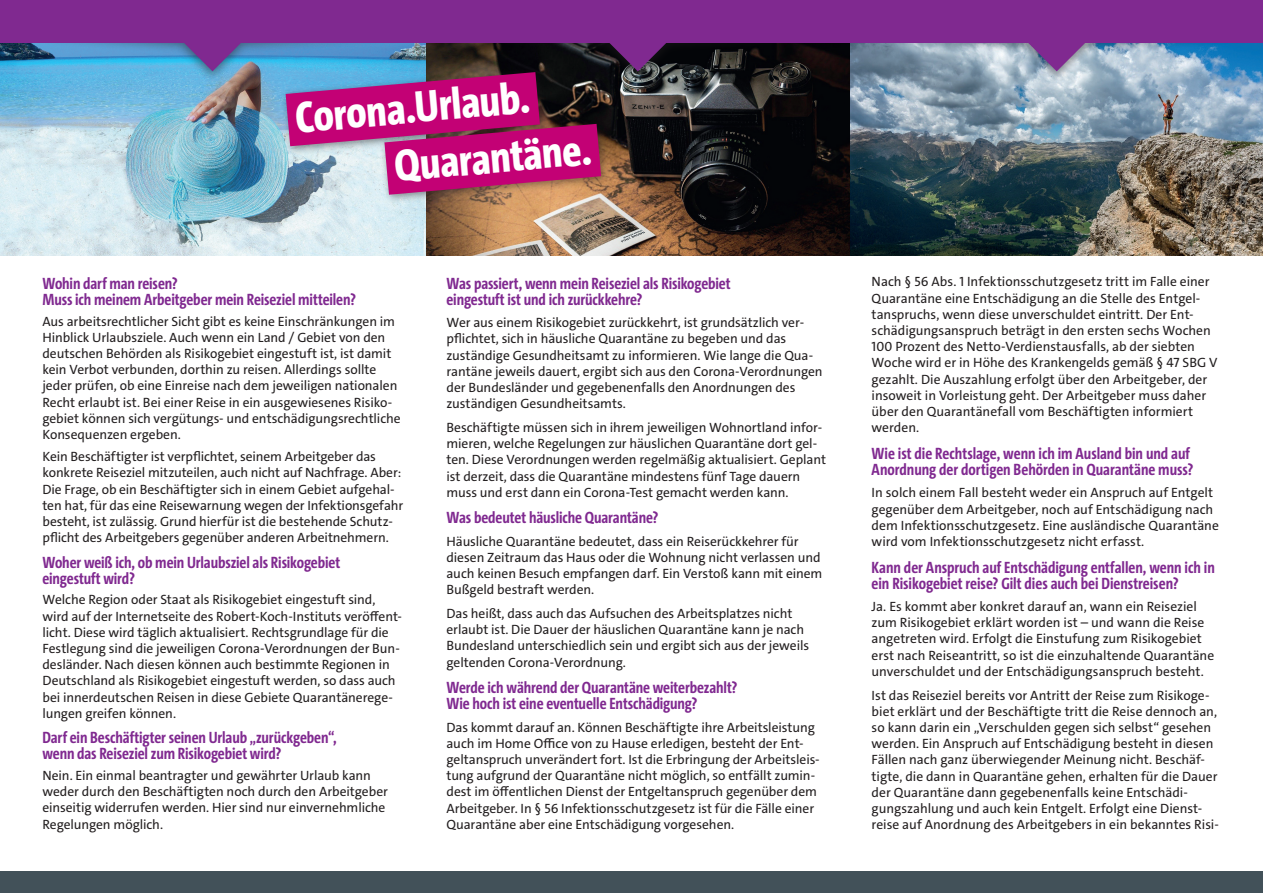
<style>
.page{position:relative;width:1263px;height:893px;background:#fff}
.page>*{position:absolute;margin:0;border:0;box-sizing:border-box;transform-origin:0 0}
.t1{font:800 45px/56.8px "The Sans Cd LF8";color:#fff}
.t2{font:700 16.5px/16.2px "The Sans Cd LF7";letter-spacing:-.005em;color:#802990}
.t3{font:13.5px/16.2px "The Sans C4 s";letter-spacing:-.005em;color:#231f20}
</style>
<div class="page">
<img style="left:425px;top:42px;width:425px;height:213px">
<img style="left:0;top:42px;width:425px;height:213px">
<div style="left:6px;top:0;width:413px;height:83px;background:#231f20;opacity:.5"></div>
<svg style="left:15px;top:42px;width:216px;height:29px;background:#518ac2"></svg>
<div style="left:0;top:872px;width:1263px;height:21px;background:#425159"></div>
<img style="left:850px;top:83px;width:413px;height:172px">
<div style="left:850px;top:0;width:413px;height:83px;background:#231f20;opacity:.5"></div>
<svg style="left:859px;top:42px;width:395px;height:29px;background:#8298b9"></svg>
<div style="left:431px;top:0;width:413px;height:83px;background:#231f20;opacity:.5"></div>
<svg style="left:594px;top:42px;width:241px;height:29px;background:#261828"></svg>
<div style="left:0;top:0;width:1263px;height:42px;background:#802990"></div>
<img style="left:231px;top:42px;width:363px;height:135px">
<svg style="left:330px;top:93px;width:326px;height:132px;background:#a84673"></svg>
<h1 class="t1" style="left:387px;top:80px;width:199px;text-indent:-94px;rotate:-5deg">Corona.Urlaub.<br>Quarantäne.</h1>
<p class="t2" style="left:42px;top:275px;width:315px">Wohin darf man reisen?<br>Muss ich meinem Arbeitgeber mein Reiseziel mitteilen?</p>
<p class="t3" style="left:42px;top:313px;width:360px">Aus arbeitsrechtlicher Sicht gibt es keine Einschränkungen im Hinblick Urlaubsziele. Auch wenn ein Land / Gebiet von den deutschen Behörden als Risikogebiet eingestuft ist, ist damit kein Verbot verbunden, dorthin zu reisen. Allerdings sollte jeder prüfen, ob eine Einreise nach dem jeweiligen nationalen Recht erlaubt ist. Bei einer Reise in ein ausgewiesenes Risiko&shy;gebiet können sich vergütungs- und entschädigungsrechtliche Konsequenzen ergeben.</p>
<p class="t3" style="left:42px;top:449px;width:362px">Kein Beschäftigter ist verpflichtet, seinem Arbeitgeber das konkrete Reiseziel mitzuteilen, auch nicht auf Nachfrage. Aber:<br>Die Frage, ob ein Beschäftigter sich in einem Gebiet aufgehal&shy;ten hat, für das eine Reisewarnung wegen der Infektionsgefahr besteht, ist zulässig. Grund hierfür ist die bestehende Schutz&shy;pflicht des Arbeitgebers gegenüber anderen Arbeitnehmern.</p>
<p class="t2" style="left:42px;top:553px;width:299px">Woher weiß ich, ob mein Urlaubsziel als Risikogebiet eingestuft wird?</p>
<p class="t3" style="left:42px;top:592px;width:361px">Welche Region oder Staat als Risikogebiet eingestuft sind, wird auf der Internetseite des Robert-Koch-Instituts veröffent&shy;licht. Diese wird täglich aktualisiert. Rechtsgrundlage für die Festlegung sind die jeweiligen Corona-Verordnungen der Bun&shy;desländer. Nach diesen können auch bestimmte Regionen in Deutschland als Risikogebiet eingestuft werden, so dass auch bei innerdeutschen Reisen in diese Gebiete Quarantänerege&shy;lungen greifen können.</p>
<p class="t2" style="left:42px;top:729px;width:296px">Darf ein Beschäftigter seinen Urlaub „zurückgeben“, wenn das Reiseziel zum Risikogebiet wird?</p>
<p class="t3" style="left:42px;top:767px;width:347px">Nein. Ein einmal beantragter und gewährter Urlaub kann weder durch den Beschäftigten noch durch den Arbeitgeber einseitig widerrufen werden. Hier sind nur einvernehmliche Regelungen möglich.</p>
<p class="t2" style="left:446px;top:275px;width:286px">Was passiert, wenn mein Reiseziel als Risikogebiet eingestuft ist und ich zurückkehre?</p>
<p class="t3" style="left:446px;top:315px;width:378px">Wer aus einem Risikogebiet zurückkehrt, ist grundsätzlich ver&shy;pflichtet, sich in häusliche Quarantäne zu begeben und das zuständige Gesundheitsamt zu informieren. Wie lange die Qua&shy;rantäne jeweils dauert, ergibt sich aus den Corona-Verordnungen der Bundesländer und gegebenenfalls den Anordnungen des zuständigen Gesundheitsamts.</p>
<p class="t3" style="left:446px;top:419px;width:381px">Beschäftigte müssen sich in ihrem jeweiligen Wohnortland infor&shy;mieren, welche Regelungen zur häuslichen Quarantäne dort gel&shy;ten. Diese Verordnungen werden regelmäßig aktualisiert. Geplant ist derzeit, dass die Quarantäne mindestens fünf Tage dauern muss und erst dann ein Corona-Test gemacht werden kann.</p>
<p class="t2" style="left:446px;top:509px;width:213px">Was bedeutet häusliche Quarantäne?</p>
<p class="t3" style="left:446px;top:533px;width:377px">Häusliche Quarantäne bedeutet, dass ein Reiserückkehrer für diesen Zeitraum das Haus oder die Wohnung nicht verlassen und auch keinen Besuch empfangen darf. Ein Verstoß kann mit einem Bußgeld bestraft werden.</p>
<p class="t3" style="left:446px;top:605px;width:364px">Das heißt, dass auch das Aufsuchen des Arbeitsplatzes nicht erlaubt ist. Die Dauer der häuslichen Quarantäne kann je nach Bundesland unterschiedlich sein und ergibt sich aus der jeweils geltenden Corona-Verordnung.</p>
<p class="t2" style="left:446px;top:679px;width:292px">Werde ich während der Quarantäne weiterbezahlt?<br>Wie hoch ist eine eventuelle Entschädigung?</p>
<p class="t3" style="left:446px;top:719px;width:375px">Das kommt darauf an. Können Beschäftigte ihre Arbeitsleistung auch im Home Office von zu Hause erledigen, besteht der Ent&shy;geltanspruch unverändert fort. Ist die Erbringung der Arbeitsleis&shy;tung aufgrund der Quarantäne nicht möglich, so entfällt zumin&shy;dest im öffentlichen Dienst der Entgeltanspruch gegenüber dem Arbeitgeber. In § 56 Infektionsschutzgesetz ist für die Fälle einer Quarantäne aber eine Entschädigung vorgesehen.</p>
<p class="t3" style="left:872px;top:274px;width:347px">Nach § 56 Abs. 1 Infektionsschutzgesetz tritt im Falle einer Quarantäne eine Entschädigung an die Stelle des Entgel&shy;tanspruchs, wenn diese unverschuldet eintritt. Der Ent&shy;schädigungsanspruch beträgt in den ersten sechs Wochen 100 Prozent des Netto-Verdienstausfalls, ab der siebten Woche wird er in Höhe des Krankengelds gemäß § 47 SBG V gezahlt. Die Auszahlung erfolgt über den Arbeitgeber, der insoweit in Vorleistung geht. Der Arbeitgeber muss daher über den Quarantänefall vom Beschäftigten informiert werden.</p>
<p class="t2" style="left:872px;top:445px;width:323px">Wie ist die Rechtslage, wenn ich im Ausland bin und auf<br>Anordnung der dortigen Behörden in Quarantäne muss?</p>
<p class="t3" style="left:872px;top:485px;width:349px">In solch einem Fall besteht weder ein Anspruch auf Entgelt gegenüber dem Arbeitgeber, noch auf Entschädigung nach dem Infektionsschutzgesetz. Eine ausländische Quarantäne wird vom Infektionsschutzgesetz nicht erfasst.</p>
<p class="t2" style="left:872px;top:558px;width:345px">Kann der Anspruch auf Entschädigung entfallen, wenn ich in ein Risikogebiet reise? Gilt dies auch bei Dienstreisen?</p>
<p class="t3" style="left:872px;top:598px;width:344px">Ja. Es kommt aber konkret darauf an, wann ein Reiseziel zum Risikogebiet erklärt worden ist – und wann die Reise angetreten wird. Erfolgt die Einstufung zum Risikogebiet erst nach Reiseantritt, so ist die einzuhaltende Quarantäne unverschuldet und der Entschädigungsanspruch besteht.</p>
<p class="t3" style="left:872px;top:687px;width:349px">Ist das Reiseziel bereits vor Antritt der Reise zum Risikoge&shy;biet erklärt und der Beschäftigte tritt die Reise dennoch an, so kann darin ein „Verschulden gegen sich selbst“ gesehen werden. Ein Anspruch auf Entschädigung besteht in diesen Fällen nach ganz überwiegender Meinung nicht. Beschäf&shy;tigte, die dann in Quarantäne gehen, erhalten für die Dauer der Quarantäne dann gegebenenfalls keine Entschädi&shy;gungszahlung und auch kein Entgelt. Erfolgt eine Dienst&shy;reise auf Anordnung des Arbeitgebers in ein bekanntes Risi-</p>
</div>
